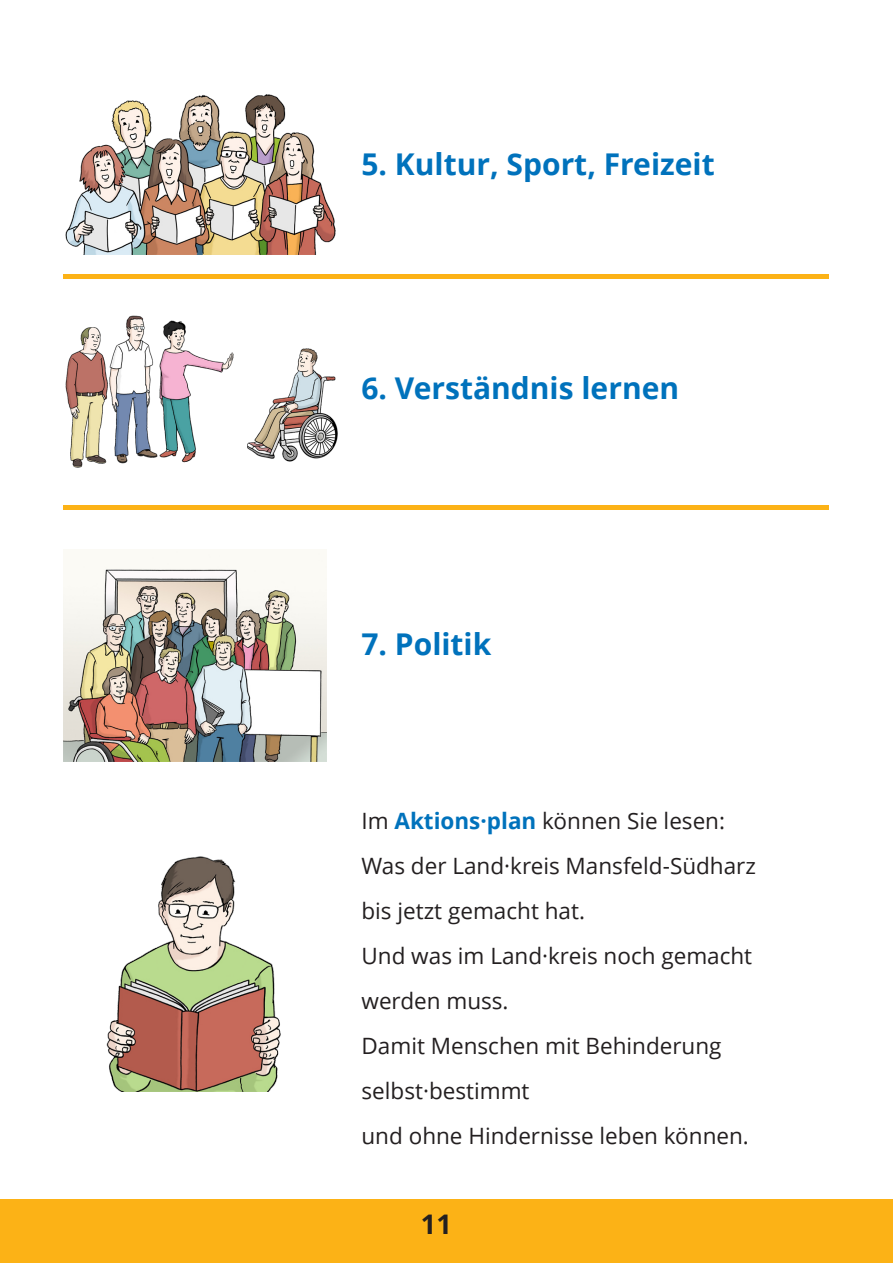
<style>
.page{position:relative;width:893px;height:1263px;background:#fff}
.page>*{position:absolute;margin:0;border:0;box-sizing:border-box;transform-origin:0 0}
.t1{font:700 30px "Open Sans";color:#0072bc}
.t2{font:700 27px "Open Sans";color:#231f20}
.t3{font:22.5px/45px "Open Sans";color:#231f20}
.s1{font-weight:700;color:#0072bc}
</style>
<div class="page">
<div style="left:64px;top:274px;width:765px;height:5px;background:#fcb216"></div>
<hr style="left:64px;top:506px;width:765px;height:4px;background:#fcb216">
<div style="left:0;top:1199px;width:893px;height:64px;background:#fcb216"></div>
<img style="left:65px;top:94px;width:271px;height:160px">
<img style="left:65px;top:315px;width:273px;height:153px">
<img style="left:64px;top:551px;width:262px;height:211px">
<img style="left:106px;top:856px;width:175px;height:236px">
<p class="t1" style="left:361px;top:152px;width:355px">5. Kultur, Sport, Freizeit</p>
<p class="t1" style="left:361px;top:376px;width:319px">6. Verständnis lernen</p>
<p class="t1" style="left:361px;top:632px;width:131px">7. Politik</p>
<p class="t3" style="left:361px;top:801px;width:396px">Im <span class="s1">Aktions·plan</span> können Sie lesen:<br>Was der Land·kreis Mansfeld-Südharz bis jetzt gemacht hat.<br>Und was im Land·kreis noch gemacht werden muss.<br>Damit Menschen mit Behinderung selbst·bestimmt<br>und ohne Hindernisse leben können.</p>
<p class="t2" style="left:421px;top:1213px;width:32px">11</p>
</div>
